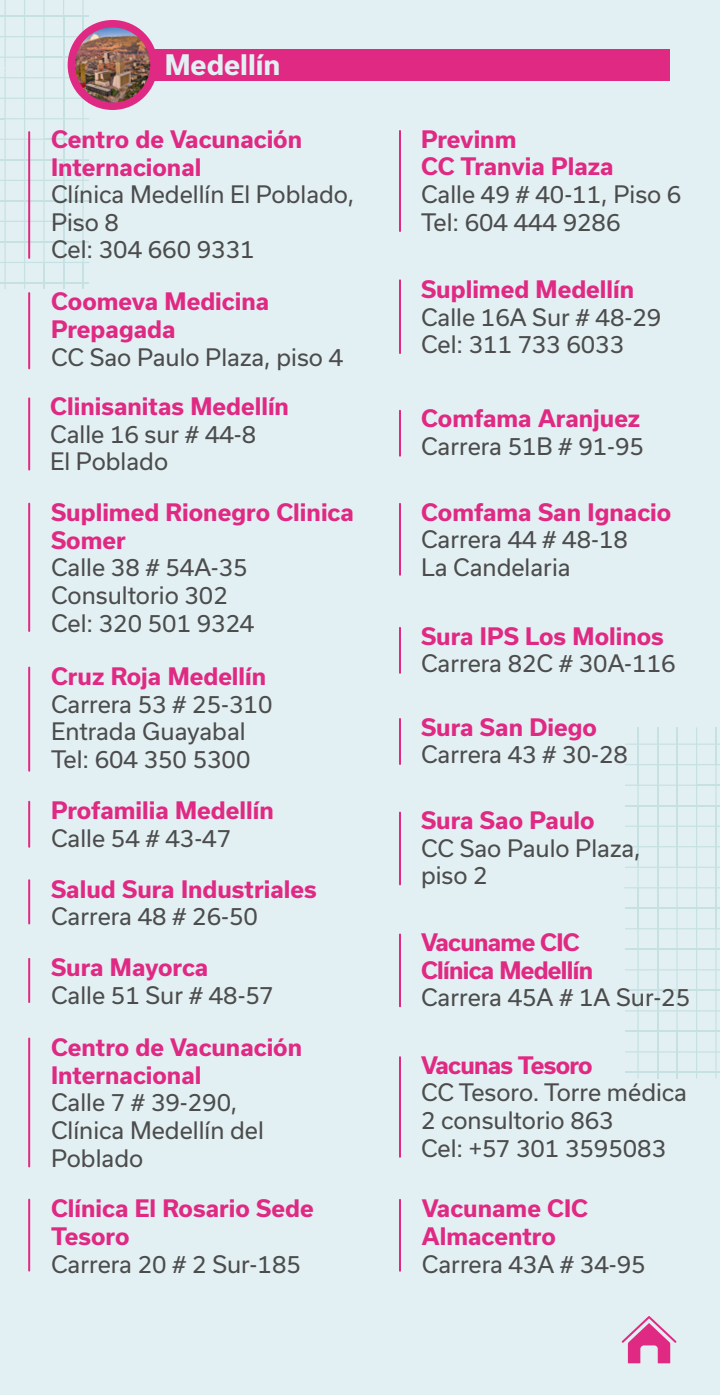
<style>
.page{position:relative;width:720px;height:1395px;background:#e3f0f3}
.page>*{position:absolute;margin:0;border:0;box-sizing:border-box;transform-origin:0 0}
.t1{font:700 27px "Usual";color:#e3f0f3}
.t2{font:23px/27.6px "Usual";color:#4c4c4c}
.t3{font:700 23px/27.6px "Usual";color:#df2983}
.t4{font:700 23px/27.6px "Usual";letter-spacing:-.03em;color:#df2983}
</style>
<div class="page">
<svg style="left:0;top:0;width:90px;height:289px"></svg>
<svg style="left:624px;top:727px;width:96px;height:352px"></svg>
<svg style="left:622px;top:1316px;width:54px;height:47px"></svg>
<div style="left:118px;top:49px;width:552px;height:32px;background:#df2983"></div>
<div style="left:68px;top:20px;width:90px;height:90px;background:#df2983;border-radius:50%"></div>
<img style="left:75px;top:27px;width:75px;height:76px;border-radius:38px">
<hr style="left:28px;top:132px;width:2px;height:126px;background:#df2983">
<hr style="left:399px;top:131px;width:2px;height:100px;background:#df2983">
<hr style="left:28px;top:293px;width:2px;height:75px;background:#df2983">
<hr style="left:399px;top:280px;width:2px;height:73px;background:#df2983">
<hr style="left:28px;top:504px;width:2px;height:127px;background:#df2983">
<hr style="left:28px;top:398px;width:2px;height:72px;background:#df2983">
<hr style="left:28px;top:668px;width:2px;height:103px;background:#df2983">
<hr style="left:28px;top:880px;width:2px;height:43px;background:#df2983">
<hr style="left:28px;top:959px;width:2px;height:43px;background:#df2983">
<hr style="left:28px;top:1039px;width:2px;height:128px;background:#df2983">
<hr style="left:28px;top:1200px;width:2px;height:71px;background:#df2983">
<hr style="left:399px;top:1200px;width:2px;height:71px;background:#df2983">
<hr style="left:28px;top:802px;width:2px;height:45px;background:#df2983">
<hr style="left:399px;top:411px;width:2px;height:45px;background:#df2983">
<hr style="left:399px;top:628px;width:2px;height:45px;background:#df2983">
<hr style="left:399px;top:719px;width:2px;height:45px;background:#df2983">
<hr style="left:399px;top:813px;width:2px;height:71px;background:#df2983">
<hr style="left:399px;top:934px;width:2px;height:72px;background:#df2983">
<hr style="left:399px;top:1057px;width:2px;height:100px;background:#df2983">
<hr style="left:399px;top:504px;width:2px;height:71px;background:#df2983">
<p class="t1" style="left:165px;top:49px;width:117px">Medellín</p>
<p class="t3" style="left:51px;top:125px;width:253px">Centro de Vacunación<br>Internacional</p>
<p class="t2" style="left:51px;top:181px;width:305px">Clínica Medellín El Poblado,<br>Piso 8<br>Cel: 304 660 9331</p>
<p class="t3" style="left:51px;top:288px;width:220px">Coomeva Medicina<br>Prepagada</p>
<p class="t2" style="left:51px;top:343px;width:294px">CC Sao Paulo Plaza, piso 4</p>
<p class="t3" style="left:50px;top:393px;width:240px">Clinisanitas Medellín</p>
<p class="t2" style="left:50px;top:420px;width:208px">Calle 16 sur # 44-8<br>El Poblado</p>
<p class="t3" style="left:51px;top:499px;width:304px">Suplimed Rionegro Clinica<br>Somer</p>
<p class="t2" style="left:51px;top:554px;width:205px">Calle 38 # 54A-35<br>Consultorio 302<br>Cel: 320 501 9324</p>
<p class="t3" style="left:51px;top:663px;width:217px">Cruz Roja Medellín</p>
<p class="t2" style="left:51px;top:690px;width:223px">Carrera 53 # 25-310<br>Entrada Guayabal<br>Tel: 604 350 5300</p>
<p class="t3" style="left:51px;top:797px;width:224px">Profamilia Medellín</p>
<p class="t2" style="left:51px;top:825px;width:182px">Calle 54 # 43-47</p>
<p class="t3" style="left:51px;top:875px;width:267px">Salud Sura Industriales</p>
<p class="t2" style="left:51px;top:903px;width:208px">Carrera 48 # 26-50</p>
<p class="t3" style="left:51px;top:954px;width:159px">Sura Mayorca</p>
<p class="t2" style="left:51px;top:982px;width:224px">Calle 51 Sur # 48-57</p>
<p class="t3" style="left:51px;top:1034px;width:253px">Centro de Vacunación<br>Internacional</p>
<p class="t2" style="left:51px;top:1089px;width:214px">Calle 7 # 39-290,<br>Clínica Medellín del<br>Poblado</p>
<p class="t3" style="left:51px;top:1195px;width:264px">Clínica El Rosario Sede<br>Tesoro</p>
<p class="t2" style="left:51px;top:1250px;width:251px">Carrera 20 # 2 Sur-185</p>
<p class="t3" style="left:421px;top:125px;width:194px">Previnm<br>CC Tranvia Plaza</p>
<p class="t2" style="left:421px;top:181px;width:262px">Calle 49 # 40-11, Piso 6<br>Tel: 604 444 9286</p>
<p class="t3" style="left:421px;top:276px;width:215px">Suplimed Medellín</p>
<p class="t2" style="left:421px;top:303px;width:242px">Calle 16A Sur # 48-29<br>Cel: 311 733 6033</p>
<p class="t3" style="left:421px;top:405px;width:220px">Comfama Aranjuez</p>
<p class="t2" style="left:421px;top:433px;width:225px">Carrera 51B # 91-95</p>
<p class="t3" style="left:421px;top:498px;width:252px">Comfama San Ignacio</p>
<p class="t2" style="left:421px;top:526px;width:208px">Carrera 44 # 48-18<br>La Candelaria</p>
<p class="t3" style="left:421px;top:622px;width:244px">Sura IPS Los Molinos</p>
<p class="t2" style="left:421px;top:650px;width:256px">Carrera 82C # 30A-116</p>
<p class="t3" style="left:421px;top:713px;width:178px">Sura San Diego</p>
<p class="t2" style="left:421px;top:741px;width:208px">Carrera 43 # 30-28</p>
<p class="t3" style="left:421px;top:807px;width:175px">Sura Sao Paulo</p>
<p class="t2" style="left:421px;top:834px;width:221px">CC Sao Paulo Plaza, piso 2</p>
<p class="t4" style="left:421px;top:929px;width:174px">Vacuname CIC<br>Clínica Medellín</p>
<p class="t2" style="left:421px;top:984px;width:271px">Carrera 45A # 1A Sur-25</p>
<p class="t4" style="left:421px;top:1051px;width:173px">Vacunas Tesoro</p>
<p class="t2" style="left:421px;top:1079px;width:268px">CC Tesoro. Torre médica<br>2 consultorio 863<br>Cel: +57 301 3595083</p>
<p class="t3" style="left:422px;top:1195px;width:168px">Vacuname CIC<br>Almacentro</p>
<p class="t2" style="left:422px;top:1250px;width:225px">Carrera 43A # 34-95</p>
</div>
